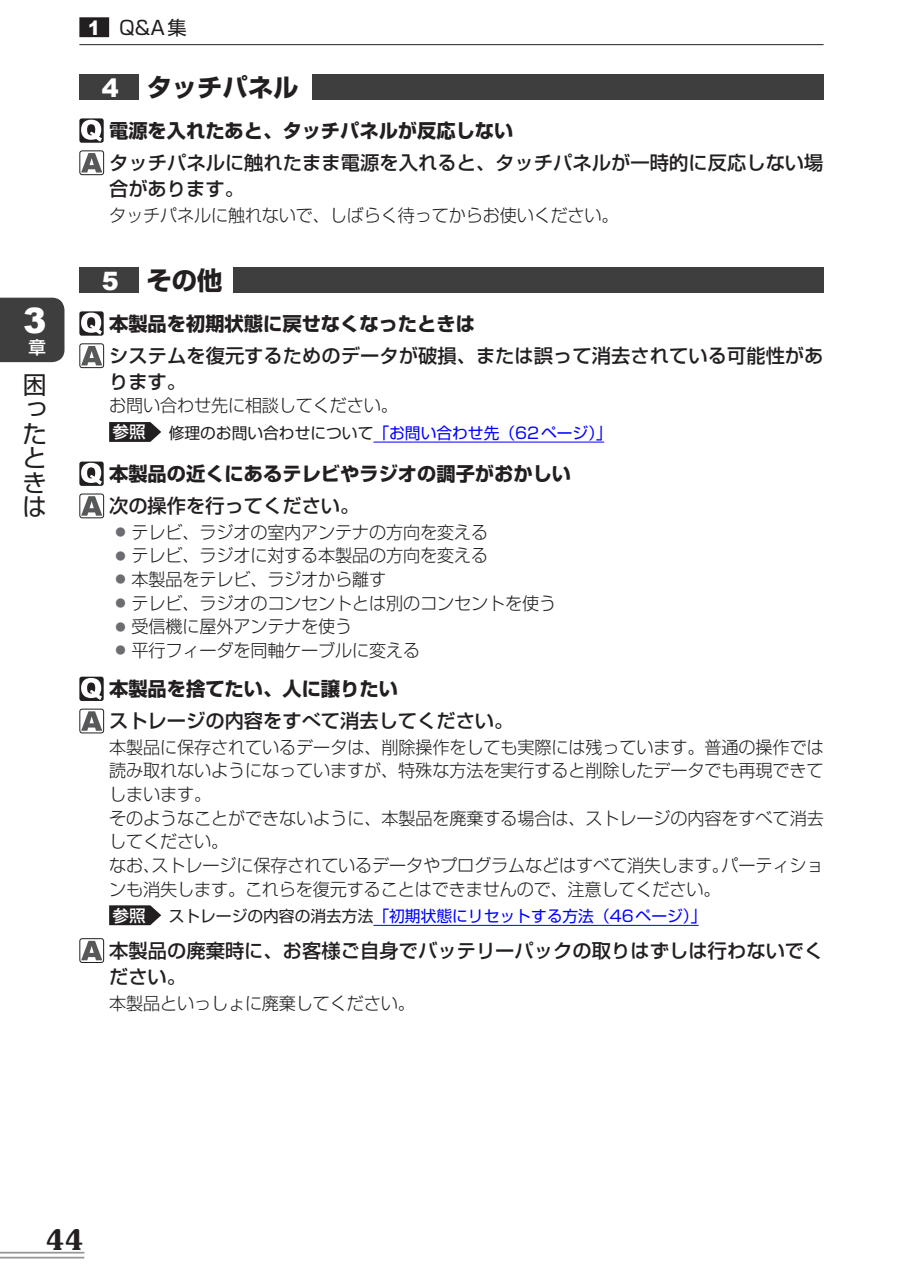
<style>
.page{position:relative;width:903px;height:1275px;background:#fff}
.page>*{position:absolute;margin:0;border:0;box-sizing:border-box;transform-origin:0 0}
.t1{font:900 35px "Arial";color:#fff}
.t2{font:600 28px "Souvenir";color:#231f20}
.t3{font:700 25.38px "Shin Go Pro";color:#231f20}
.t4{font:24.5px/24.5px "Shin Go Pro";color:#231f20;text-align:justify}
.t5{font:500 19.25px/26.2px "Shin Go Pro";letter-spacing:.005em;color:#231f20}
.t6{font:700 19.25px "Shin Go Pro";color:#231f20}
.t7{font:19.25px "Shin Go Pro";color:#231f20}
.t8{font:300 17.5px/23.6px "Shin Go Pro";letter-spacing:-.01em;color:#231f20}
.t9{font:500 17.5px "Shin Go Pro";color:#fff}
.t10{font:500 16.62px "Shin Go Pro";color:#fff}
.t11{font:15.75px "Shin Go Pro";color:#00f}
.s1{font-family:"Arial";font-weight:900;font-size:19.78px;color:#fff}
.s2{font-family:"Arial";font-weight:900;color:#fff}
.s3{color:#231f20}
</style>
<div class="page">
<hr style="left:0;top:1252px;width:84px;height:1px;background:#939598">
<hr style="left:0;top:1257px;width:84px;height:1px;background:#939598">
<div style="left:0;top:298px;width:64px;height:64px;background:#3e3e3f"></div>
<div style="left:79px;top:17px;width:30px;height:20px;background:#231f20"></div>
<hr style="left:79px;top:44px;width:744px;height:1px;background:#231f20">
<hr style="left:373px;top:442px;width:231px;height:1px;background:#00f">
<hr style="left:373px;top:925px;width:326px;height:1px;background:#00f">
<div style="left:79px;top:74px;width:60px;height:26px;background:#3e3e3f"></div>
<div style="left:313px;top:74px;width:510px;height:26px;background:#3e3e3f"></div>
<div style="left:79px;top:118px;width:25px;height:25px;background:#231f20;border-radius:2px"></div>
<svg style="left:81px;top:120px;width:21px;height:22px"></svg>
<svg style="left:80px;top:151px;width:24px;height:24px"></svg>
<div style="left:79px;top:150px;width:25px;height:25px;border:1px solid #231f20;border-radius:2px"></div>
<svg style="left:81px;top:153px;width:21px;height:19px"></svg>
<div style="left:79px;top:267px;width:60px;height:26px;background:#3e3e3f"></div>
<div style="left:233px;top:267px;width:590px;height:26px;background:#3e3e3f"></div>
<div style="left:79px;top:311px;width:25px;height:25px;background:#231f20;border-radius:2px"></div>
<svg style="left:81px;top:313px;width:21px;height:22px"></svg>
<svg style="left:80px;top:344px;width:24px;height:24px"></svg>
<div style="left:79px;top:343px;width:25px;height:25px;border:1px solid #231f20;border-radius:2px"></div>
<svg style="left:81px;top:346px;width:21px;height:19px"></svg>
<svg style="left:109px;top:422px;width:52px;height:20px"></svg>
<div style="left:79px;top:462px;width:25px;height:24px;background:#231f20;border-radius:2px"></div>
<svg style="left:81px;top:463px;width:21px;height:22px"></svg>
<div style="left:79px;top:494px;width:25px;height:24px;border:1px solid #231f20;border-radius:2px"></div>
<svg style="left:81px;top:496px;width:21px;height:20px"></svg>
<div style="left:79px;top:677px;width:25px;height:24px;background:#231f20;border-radius:2px"></div>
<svg style="left:81px;top:678px;width:21px;height:22px"></svg>
<div style="left:79px;top:709px;width:25px;height:24px;border:1px solid #231f20;border-radius:2px"></div>
<svg style="left:81px;top:711px;width:21px;height:20px"></svg>
<svg style="left:109px;top:905px;width:52px;height:20px"></svg>
<svg style="left:80px;top:939px;width:24px;height:23px"></svg>
<div style="left:79px;top:938px;width:25px;height:25px;border:1px solid #231f20;border-radius:2px"></div>
<svg style="left:81px;top:941px;width:21px;height:19px"></svg>
<h1 class="t1" style="left:23px;top:295px;width:25px">3</h1>
<p class="t9" style="left:28px;top:333px;width:19px">章</p>
<h3 class="t4" style="left:22px;top:369px;width:25px">困ったときは</h3>
<p class="t7" style="left:88px;top:11px;width:100px"><span class="s1">1</span> Q&amp;A集</p>
<h3 class="t3" style="left:102px;top:67px;width:198px"><span class="s2">4</span> タッチパネル</h3>
<p class="t6" style="left:109px;top:115px;width:406px">電源を入れたあと、タッチパネルが反応しない</p>
<p class="t5" style="left:109px;top:147px;width:716px">タッチパネルに触れたまま電源を入れると、タッチパネルが一時的に反応しない場合があります。</p>
<p class="t8" style="left:109px;top:201px;width:511px">タッチパネルに触れないで、しばらく待ってからお使いください。</p>
<h3 class="t3" style="left:102px;top:260px;width:122px"><span class="s2">5</span> その他</h3>
<p class="t6" style="left:109px;top:308px;width:367px">本製品を初期状態に戻せなくなったときは</p>
<p class="t5" style="left:109px;top:340px;width:716px">システムを復元するためのデータが破損、または誤って消去されている可能性があります。</p>
<p class="t8" style="left:109px;top:392px;width:290px">お問い合わせ先に相談してください。</p>
<p class="t10" style="left:113px;top:418px;width:35px">参照</p>
<p class="t11" style="left:169px;top:420px;width:445px"><span class="s3">修理のお問い合わせについて</span>「お問い合わせ先（62ページ）」</p>
<p class="t6" style="left:109px;top:458px;width:463px">本製品の近くにあるテレビやラジオの調子がおかしい</p>
<p class="t5" style="left:109px;top:490px;width:252px">次の操作を行ってください。</p>
<p class="t8" style="left:116px;top:518px;width:374px"><sup>●</sup> テレビ、ラジオの室内アンテナの方向を変える</p>
<p class="t8" style="left:116px;top:542px;width:374px"><sup>●</sup> テレビ、ラジオに対する本製品の方向を変える</p>
<p class="t8" style="left:116px;top:565px;width:272px"><sup>●</sup> 本製品をテレビ、ラジオから離す</p>
<p class="t8" style="left:116px;top:589px;width:442px"><sup>●</sup> テレビ、ラジオのコンセントとは別のコンセントを使う</p>
<p class="t8" style="left:116px;top:613px;width:238px"><sup>●</sup> 受信機に屋外アンテナを使う</p>
<p class="t8" style="left:116px;top:636px;width:306px"><sup>●</sup> 平行フィーダを同軸ケーブルに変える</p>
<p class="t6" style="left:109px;top:674px;width:290px">本製品を捨てたい、人に譲りたい</p>
<p class="t5" style="left:109px;top:706px;width:406px">ストレージの内容をすべて消去してください。</p>
<p class="t8" style="left:109px;top:733px;width:716px">本製品に保存されているデータは、削除操作をしても実際には残っています。普通の操作では読み取れないようになっていますが、特殊な方法を実行すると削除したデータでも再現できてしまいます。<br>そのようなことができないように、本製品を廃棄する場合は、ストレージの内容をすべて消去してください。<br>なお、ストレージに保存されているデータやプログラムなどはすべて消失します。パーティションも消失します。これらを復元することはできませんので、注意してください。</p>
<p class="t10" style="left:113px;top:902px;width:35px">参照</p>
<p class="t11" style="left:169px;top:903px;width:539px"><span class="s3">ストレージの内容の消去方法</span>「初期状態にリセットする方法（46ページ）」</p>
<p class="t5" style="left:109px;top:935px;width:716px">本製品の廃棄時に、お客様ご自身でバッテリーパックの取りはずしは行わないでください。</p>
<p class="t8" style="left:109px;top:989px;width:307px">本製品といっしょに廃棄してください。</p>
<h2 class="t2" style="left:46px;top:1221px;width:40px">44</h2>
</div>
